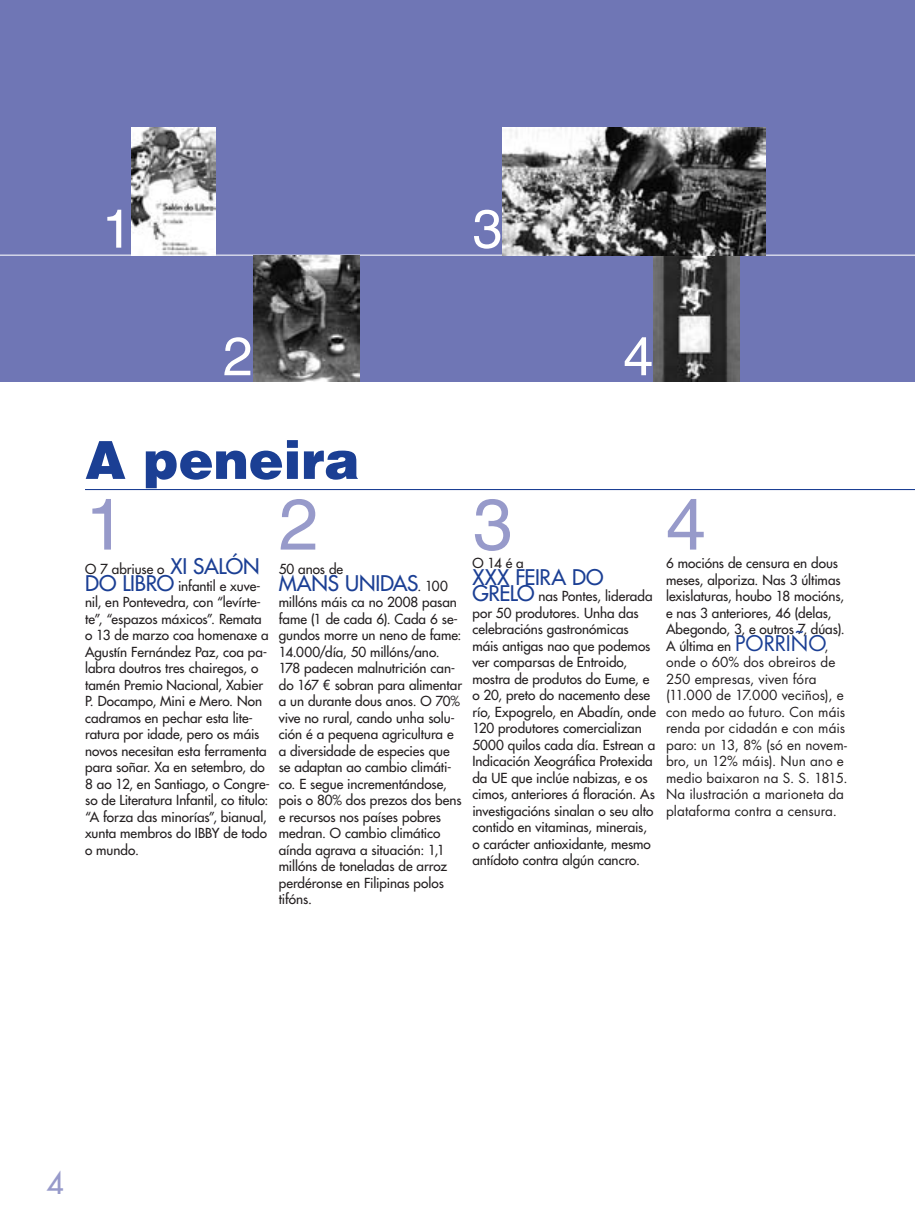
<style>
.page{position:relative;width:915px;height:1212px;background:#fff}
.page>*{position:absolute;margin:0;border:0;box-sizing:border-box;transform-origin:0 0}
.t1{font:72px "Helvetica LT Std";color:#979aca}
.t2{font:54px "Helvetica LT Std";color:#fff}
.t3{font:900 52.5px "Helvetica LT Std";color:#1b3f94}
.t4{font:500 30px "Futura Std";color:#979aca}
.t5{font:500 21px "Futura Std";letter-spacing:-.01em;color:#1b3f94}
.t6{font:500 13.5px/16.5px "Futura Std";color:#231f20}
.t7{font:13.5px/16.5px "Futura Std";letter-spacing:.005em;color:#231f20}
.s1{font-size:21px;color:#1b3f94}
.s2{font-size:13.5px;color:#231f20}
.s3{font-weight:500}
</style>
<div class="page">
<div style="left:0;top:0;width:914px;height:382px;background:#6f76b5"></div>
<hr style="left:85px;top:489px;width:829px;height:1px;background:#1b3f94">
<hr style="left:0;top:255px;width:914px;height:1px;background:#fff">
<img style="left:653px;top:255px;width:86px;height:127px">
<img style="left:502px;top:128px;width:263px;height:127px">
<img style="left:253px;top:255px;width:106px;height:127px">
<img style="left:132px;top:128px;width:83px;height:127px">
<h2 class="t2" style="left:102px;top:197px;width:32px">1</h2>
<h2 class="t2" style="left:223px;top:325px;width:32px">2</h2>
<h3 class="t3" style="left:85px;top:426px;width:276px">A peneira</h3>
<h2 class="t2" style="left:472px;top:197px;width:32px">3</h2>
<h2 class="t2" style="left:623px;top:325px;width:32px">4</h2>
<h1 class="t1" style="left:85px;top:482px;width:42px">1</h1>
<h1 class="t1" style="left:279px;top:482px;width:42px">2</h1>
<h1 class="t1" style="left:472px;top:482px;width:42px">3</h1>
<h1 class="t1" style="left:665px;top:482px;width:42px">4</h1>
<p class="t6" style="left:85px;top:561px;width:186px">O 7 abriuse o <span class="s1">XI SALÓN<br>DO LIBRO</span> infantil e xuve&shy;nil, en Pontevedra, con “levírte&shy;te”, “espazos máxicos”. Remata o 13 de marzo coa homenaxe a<br>Agustín Fernández Paz, coa pa&shy;labra doutros tres chairegos, o tamén Premio Nacional, Xabier<br>P. Docampo, Mini e Mero. Non cadramos en pechar esta lite&shy;ratura por idade, pero os máis novos necesitan esta ferramenta para soñar. Xa en setembro, do<br>8 ao 12, en Santiago, o Congre&shy;so de Literatura Infantil, co titulo: “A forza das minorías”, bianual, xunta membros do IBBY de todo o mundo.</p>
<p class="t6" style="left:279px;top:561px;width:66px">50 anos de</p>
<h3 class="t5" style="left:278px;top:570px;width:170px">MANS UNIDAS<span class="s2">. 100</span></h3>
<p class="t6" style="left:278px;top:594px;width:185px">millóns máis ca no 2008 pasan fame (1 de cada 6). Cada 6 se&shy;gundos morre un neno de fame:<br>14.000/día, 50 millóns/ano.<br>178 padecen malnutrición can&shy;do 167 € sobran para alimentar a un durante dous anos. O 70% vive no rural, cando unha solu&shy;ción é a pequena agricultura e a diversidade de especies que se adaptan ao cambio climáti&shy;co. E segue incrementándose, pois o 80% dos prezos dos bens e recursos nos países pobres medran. O cambio climático aínda agrava a situación: 1,1 millóns de toneladas de arroz perdéronse en Filipinas polos tifóns.</p>
<p class="t6" style="left:472px;top:555px;width:53px">O 14 é a</p>
<h3 class="t5" style="left:472px;top:564px;width:133px">XXX FEIRA DO</h3>
<p class="t6" style="left:472px;top:588px;width:185px"><span class="s1">GRELO</span> nas Pontes, liderada por 50 produtores. Unha das celebracións gastronómicas máis antigas nao que podemos ver comparsas de Entroido, mostra de produtos do Eume, e o 20, preto do nacemento dese río, Expogrelo, en Abadín, onde<br>120 produtores comercializan<br>5000 quilos cada día. Estrean a<br>Indicación Xeográfica Protexida da UE que inclúe nabizas, e os cimos, anteriores á floración. As investigacións sinalan o seu alto contido en vitaminas, minerais, o carácter antioxidante, mesmo antídoto contra algún cancro.</p>
<p class="t7" style="left:665px;top:555px;width:183px"><span class="s3">6 mocións de censura en dous meses, alporiza. Nas 3 últimas lexislaturas, houbo 18 mocións, e nas 3 anteriores, 46 (delas,<br>Abegondo, 3, e outros 7, dúas).<br>A última en</span> <span class="s1">PORRIÑO</span>, onde o 60% dos obreiros de<br>250 empresas, viven fóra (11.000 de 17.000 veciños), e con medo ao futuro. Con máis renda por cidadán e con máis paro: un 13, 8% (só en novem&shy;bro, un 12% máis). Nun ano e medio baixaron na S. S. 1815.<br>Na ilustración a marioneta da plataforma contra a censura.</p>
<h3 class="t4" style="left:46px;top:1164px;width:19px">4</h3>
</div>
